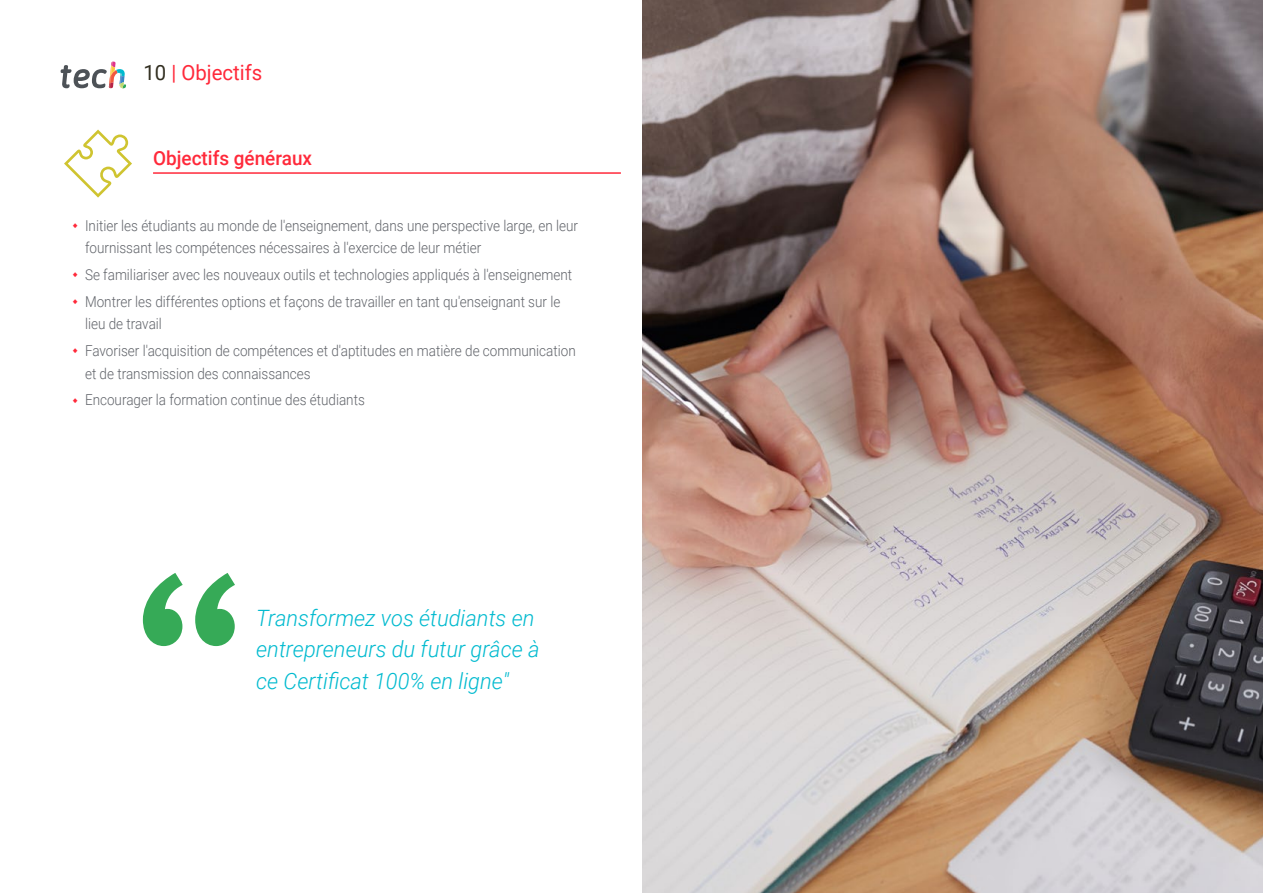
<style>
.page{position:relative;width:1263px;height:893px;background:#fff}
.page>*{position:absolute;margin:0;border:0;box-sizing:border-box;transform-origin:0 0}
.t1{font:italic 300 22.5px/31.5px "Roboto";color:#00bacf}
.t2{font:21px "Roboto";color:#ff293a}
.t3{font:500 19.5px "Roboto";color:#ff293a}
.t4{font:300 15px/26.7px "Roboto";color:#61646a;scale:.9 1}
.s1{color:#312e20}
</style>
<div class="page">
<img style="left:642px;top:0;width:621px;height:893px">
<svg style="left:61px;top:62px;width:65px;height:27px"></svg>
<svg style="left:143px;top:573px;width:92px;height:73px"></svg>
<hr style="left:153px;top:173px;width:468px;height:1px;background:#ff293a">
<svg style="left:64px;top:130px;width:68px;height:68px"></svg>
<h2 class="t2" style="left:144px;top:57px;width:120px"><span class="s1">10</span> | Objectifs</h2>
<h3 class="t3" style="left:153px;top:144px;width:160px">Objectifs généraux</h3>
<p class="t4" style="left:85px;top:214px;width:549px;line-height:22.5px">Initier les étudiants au monde de l'enseignement, dans une perspective large, en leur fournissant les compétences nécessaires à l'exercice de leur métier</p>
<p class="t4" style="left:85px;top:261px;width:543px">Se familiariser avec les nouveaux outils et technologies appliqués à l'enseignement<br>Montrer les différentes options et façons de travailler en tant qu'enseignant sur le</p>
<p class="t4" style="left:85px;top:310px;width:547px">lieu de travail<br>Favoriser l'acquisition de compétences et d'aptitudes en matière de communication</p>
<p class="t4" style="left:85px;top:359px;width:312px">et de transmission des connaissances<br>Encourager la formation continue des étudiants</p>
<h1 class="t1" style="left:256px;top:601px;width:285px">Transformez vos étudiants en entrepreneurs du futur grâce à ce Certificat 100% en ligne"</h1>
</div>
